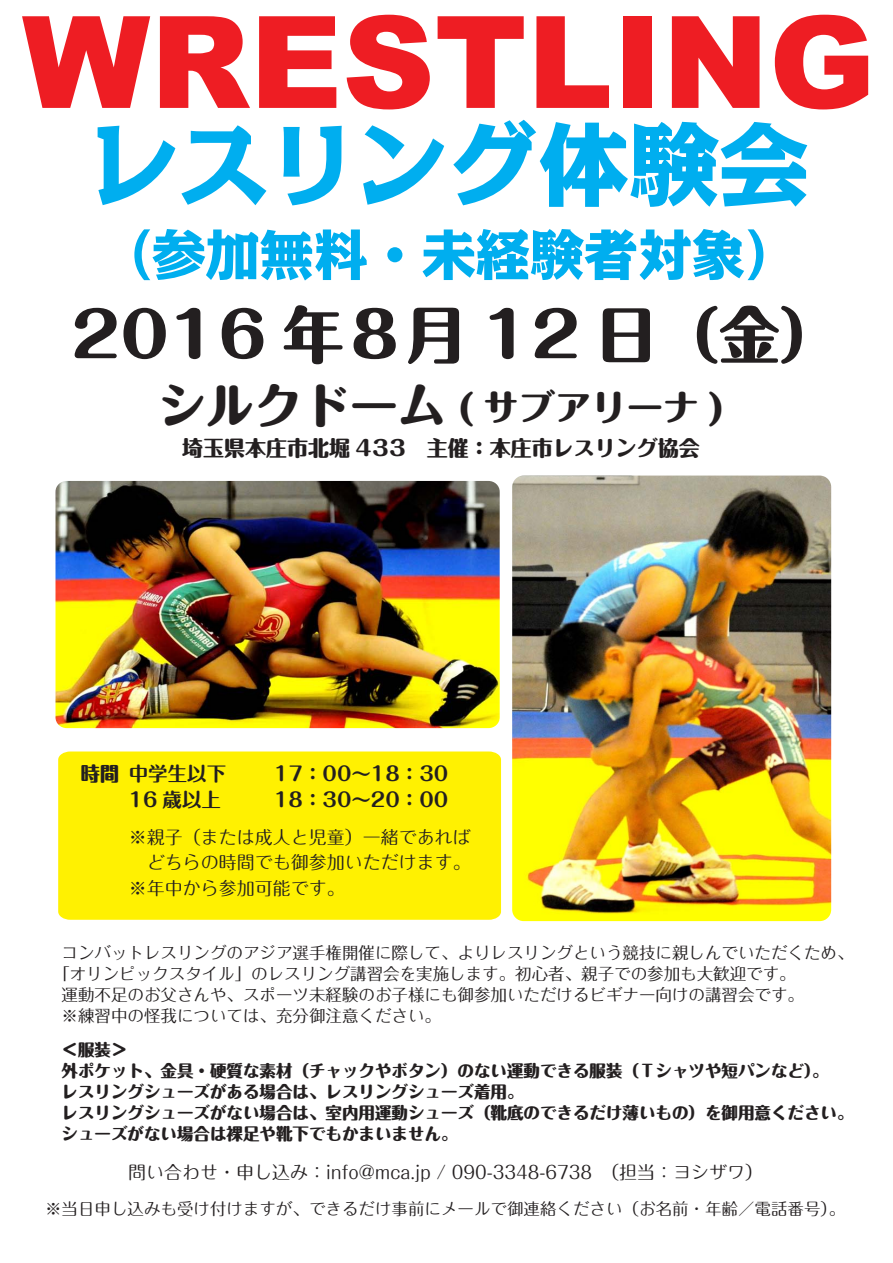
<style>
.page{position:relative;width:893px;height:1263px;background:#fff}
.page>*{position:absolute;margin:0;border:0;box-sizing:border-box;transform-origin:0 0}
.t1{font:900 128.1px "Arial";color:#ee1d23}
.t2{font:800 90px "Kakumin Pro";color:#00aeef}
.t3{font:800 61.5px "Maru Fo Pro";color:#231f20}
.t4{font:800 54px "Kakumin Pro";color:#00aeef}
.t5{font:800 36px "Maru Fo Pro";color:#231f20}
.t6{font:800 21px "Maru Fo Pro";color:#231f20}
.t7{font:700 19.5px "Maru Fo Pro";color:#231f20}
.t8{font:18px/25.5px "Maru Fo Pro";color:#231f20;text-align:justify}
.t9{font:16.5px "Folk Pro";color:#231f20}
.t10{font:800 16.5px/21px "Maru Fo Pro";color:#231f20}
.t11{font:16.5px "Maru Fo Pro";color:#231f20}
.s1{font-size:48px}
.s2{font-weight:800}
.s3{font-weight:700}
</style>
<div class="page">
<img style="left:56px;top:481px;width:444px;height:247px">
<div style="left:58px;top:751px;width:443px;height:169px;background:#fff101"></div>
<img style="left:512px;top:476px;width:319px;height:445px">
<h1 class="t1" style="left:22px;top:-31px;width:855px">WRESTLING</h1>
<h2 class="t2" style="left:89px;top:93px;width:721px">レスリング体験会</h2>
<h3 class="t4" style="left:98px;top:212px;width:704px">（参加無料・未経験者対象）</h3>
<h3 class="t3" style="left:71px;top:286px;width:772px">2016 年８月 12 日（金）</h3>
<h3 class="t5" style="left:158px;top:379px;width:567px"><span class="s1">シルクドーム</span> ( サブアリーナ )</h3>
<p class="t6" style="left:182px;top:431px;width:519px">埼玉県本庄市北堀 433　主催：本庄市レスリング協会</p>
<p class="t7" style="left:80px;top:758px;width:147px"><span class="s2">時間</span> 中学生以下</p>
<p class="t7" style="left:274px;top:758px;width:176px">17：00～18：30</p>
<p class="t7" style="left:129px;top:784px;width:94px">16 歳以上</p>
<p class="t7" style="left:274px;top:784px;width:176px">18：30～20：00</p>
<p class="t8" style="left:129px;top:822px;width:344px"><span class="s3">※</span>親子（または成人と児童）一緒であれば　どちらの時間でも御参加いただけます。※年中から参加可能です。</p>
<p class="t9" style="left:62px;top:938px;width:793px">コンバットレスリングのアジア選手権開催に際して、よりレスリングという競技に親しんでいただくため、</p>
<p class="t9" style="left:53px;top:959px;width:744px">「オリンピックスタイル」のレスリング講習会を実施します。初心者、親子での参加も大歓迎です。</p>
<p class="t9" style="left:62px;top:980px;width:744px">運動不足のお父さんや、スポーツ未経験のお子様にも御参加いただけるビギナー向けの講習会です。</p>
<p class="t9" style="left:62px;top:1001px;width:381px">※練習中の怪我については、充分御注意ください。</p>
<p class="t10" style="left:62px;top:1037px;width:793px">＜服装＞<br>外ポケット、金具・硬質な素材（チャックやボタン）のない運動できる服装（Ｔシャツや短パンなど）。<br>レスリングシューズがある場合は、レスリングシューズ着用。<br>レスリングシューズがない場合は、室内用運動シューズ（靴底のできるだけ薄いもの）を御用意ください。シューズがない場合は裸足や靴下でもかまいません。</p>
<p class="t8" style="left:128px;top:1157px;width:636px">問い合わせ・申し込み：info@mca.jp / 090-3348-6738　（担当：ヨシザワ）</p>
<p class="t11" style="left:45px;top:1196px;width:802px">※当日申し込みも受け付けますが、できるだけ事前にメールで御連絡ください（お名前・年齢／電話番号）。</p>
</div>
